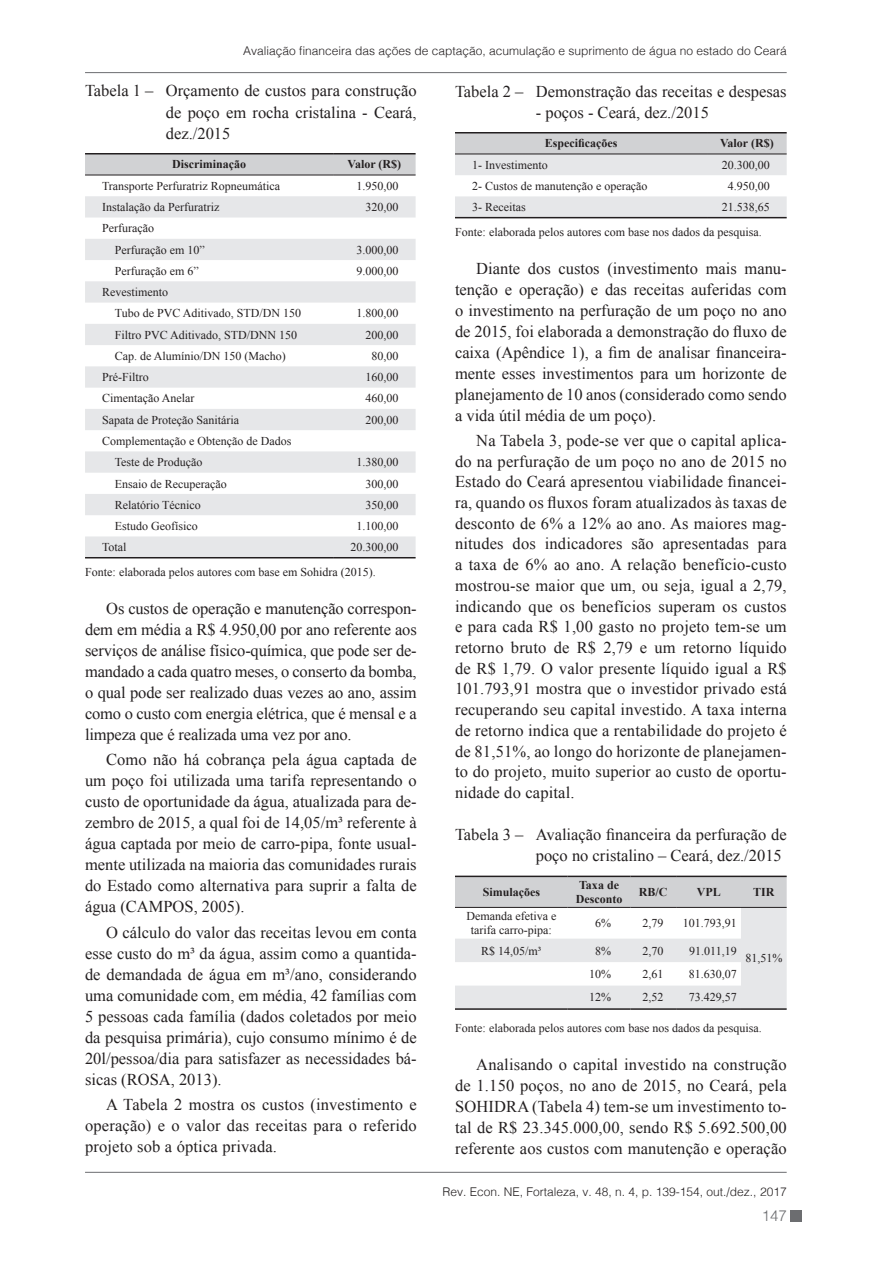
<style>
.page{position:relative;width:893px;height:1263px;background:#fff}
.page>*{position:absolute;margin:0;border:0;box-sizing:border-box;transform-origin:0 0}
.t1{font:16.5px/21px "Times New Roman";color:#231f20;text-align:justify}
.t2{font:300 15px "Helvetica";color:#6c6d70}
.t3{font:12px/21.3px "Times New Roman";color:#231f20}
.t4{font:300 12px "Helvetica";color:#231f20}
.t5{font:700 12px/14.4px "Times New Roman";color:#231f20}
</style>
<div class="page">
<hr style="left:85px;top:72px;width:702px;height:1px;background:#6c6d70">
<hr style="left:85px;top:1172px;width:702px;height:1px;background:#6c6d70">
<div style="left:791px;top:1210px;width:11px;height:12px;background:#6c6d70"></div>
<svg style="left:85px;top:154px;width:331px;height:21px;background:#c8c9cb"></svg>
<svg style="left:85px;top:196px;width:331px;height:361px;fill:#e6e7e9"></svg>
<hr style="left:85px;top:153px;width:248px;height:1px;background:#231f20">
<hr style="left:333px;top:153px;width:83px;height:1px;background:#231f20">
<hr style="left:85px;top:557px;width:248px;height:1px;background:#231f20">
<hr style="left:333px;top:557px;width:83px;height:1px;background:#231f20">
<hr style="left:85px;top:175px;width:248px;height:1px;background:#231f20">
<hr style="left:333px;top:175px;width:83px;height:1px;background:#231f20">
<svg style="left:455px;top:133px;width:332px;height:84px"></svg>
<hr style="left:455px;top:132px;width:252px;height:1px;background:#231f20">
<hr style="left:707px;top:132px;width:80px;height:1px;background:#231f20">
<hr style="left:455px;top:154px;width:252px;height:1px;background:#231f20">
<hr style="left:707px;top:154px;width:80px;height:1px;background:#231f20">
<hr style="left:455px;top:217px;width:252px;height:1px;background:#231f20">
<hr style="left:707px;top:217px;width:80px;height:1px;background:#231f20">
<svg style="left:455px;top:877px;width:332px;height:131px"></svg>
<hr style="left:455px;top:876px;width:113px;height:1px;background:#231f20">
<hr style="left:568px;top:876px;width:62px;height:1px;background:#231f20">
<hr style="left:741px;top:1008px;width:46px;height:2px;background:#231f20">
<hr style="left:630px;top:876px;width:46px;height:1px;background:#231f20">
<hr style="left:455px;top:907px;width:113px;height:1px;background:#231f20">
<hr style="left:568px;top:907px;width:62px;height:1px;background:#231f20">
<hr style="left:630px;top:907px;width:46px;height:1px;background:#231f20">
<hr style="left:676px;top:907px;width:65px;height:1px;background:#231f20">
<hr style="left:741px;top:907px;width:46px;height:1px;background:#231f20">
<hr style="left:676px;top:876px;width:65px;height:1px;background:#231f20">
<hr style="left:455px;top:1008px;width:113px;height:2px;background:#231f20">
<hr style="left:568px;top:1008px;width:62px;height:2px;background:#231f20">
<hr style="left:630px;top:1008px;width:46px;height:2px;background:#231f20">
<hr style="left:676px;top:1008px;width:65px;height:2px;background:#231f20">
<hr style="left:741px;top:876px;width:46px;height:1px;background:#231f20">
<p class="t4" style="left:243px;top:40px;width:545px">Avaliação financeira das ações de captação, acumulação e suprimento de água no estado do Ceará</p>
<p class="t1" style="left:166px;top:80px;width:252px;text-indent:-81px">Tabela 1 – Orçamento de custos para construção de poço em rocha cristalina - Ceará, dez./2015</p>
<p class="t5" style="left:172px;top:157px;width:75px">Discriminação</p>
<p class="t5" style="left:347px;top:157px;width:55px">Valor (R$)</p>
<p class="t3" style="left:102px;top:175px;width:180px">Transporte Perfuratriz Ropneumática</p>
<p class="t3" style="left:357px;top:175px;width:43px">1.950,00</p>
<p class="t3" style="left:102px;top:196px;width:119px">Instalação da Perfuratriz</p>
<p class="t3" style="left:366px;top:196px;width:34px">320,00</p>
<p class="t3" style="left:115px;top:217px;width:91px;text-indent:-13px">Perfuração<br>Perfuração em 10”</p>
<p class="t3" style="left:357px;top:239px;width:43px">3.000,00</p>
<p class="t3" style="left:115px;top:260px;width:85px">Perfuração em 6”</p>
<p class="t3" style="left:357px;top:260px;width:43px">9.000,00</p>
<p class="t3" style="left:115px;top:281px;width:188px;text-indent:-13px">Revestimento<br>Tubo de PVC Aditivado, STD/DN 150</p>
<p class="t3" style="left:357px;top:303px;width:43px">1.800,00</p>
<p class="t3" style="left:115px;top:324px;width:184px">Filtro PVC Aditivado, STD/DNN 150</p>
<p class="t3" style="left:366px;top:324px;width:34px">200,00</p>
<p class="t3" style="left:115px;top:345px;width:172px">Cap. de Alumínio/DN 150 (Macho)</p>
<p class="t3" style="left:372px;top:345px;width:28px">80,00</p>
<p class="t3" style="left:102px;top:366px;width:48px">Pré-Filtro</p>
<p class="t3" style="left:366px;top:366px;width:34px">160,00</p>
<p class="t3" style="left:102px;top:388px;width:94px">Cimentação Anelar</p>
<p class="t3" style="left:366px;top:388px;width:34px">460,00</p>
<p class="t3" style="left:102px;top:409px;width:138px">Sapata de Proteção Sanitária</p>
<p class="t3" style="left:366px;top:409px;width:34px">200,00</p>
<p class="t3" style="left:115px;top:430px;width:178px;text-indent:-13px">Complementação e Obtenção de Dados<br>Teste de Produção</p>
<p class="t3" style="left:357px;top:451px;width:43px">1.380,00</p>
<p class="t3" style="left:115px;top:473px;width:113px">Ensaio de Recuperação</p>
<p class="t3" style="left:366px;top:473px;width:34px">300,00</p>
<p class="t3" style="left:115px;top:494px;width:88px">Relatório Técnico</p>
<p class="t3" style="left:366px;top:494px;width:34px">350,00</p>
<p class="t3" style="left:115px;top:515px;width:84px">Estudo Geofísico</p>
<p class="t3" style="left:357px;top:515px;width:43px">1.100,00</p>
<p class="t3" style="left:102px;top:536px;width:26px">Total</p>
<p class="t3" style="left:85px;top:535px;width:315px;line-height:24.8px;text-indent:266px">20.300,00<br>Fonte: elaborada pelos autores com base em Sohidra (2015).</p>
<p class="t1" style="left:85px;top:598px;width:333px;text-indent:21px">Os custos de operação e manutenção correspon&shy;dem em média a R$ 4.950,00 por ano referente aos serviços de análise físico-química, que pode ser de&shy;mandado a cada quatro meses, o conserto da bomba, o qual pode ser realizado duas vezes ao ano, assim como o custo com energia elétrica, que é mensal e a limpeza que é realizada uma vez por ano.</p>
<p class="t1" style="left:85px;top:749px;width:333px;text-indent:21px">Como não há cobrança pela água captada de um poço foi utilizada uma tarifa representando o custo de oportunidade da água, atualizada para de&shy;zembro de 2015, a qual foi de 14,05/m³ referente à água captada por meio de carro-pipa, fonte usual&shy;mente utilizada na maioria das comunidades rurais do Estado como alternativa para suprir a falta de água (CAMPOS, 2005).</p>
<p class="t1" style="left:85px;top:921px;width:333px;text-indent:21px">O cálculo do valor das receitas levou em conta esse custo do m³ da água, assim como a quantida&shy;de demandada de água em m³/ano, considerando uma comunidade com, em média, 42 famílias com 5 pessoas cada família (dados coletados por meio da pesquisa primária), cujo consumo mínimo é de 20l/pessoa/dia para satisfazer as necessidades bá&shy;sicas (ROSA, 2013).</p>
<p class="t1" style="left:85px;top:1093px;width:333px;text-indent:21px">A Tabela 2 mostra os custos (investimento e operação) e o valor das receitas para o referido projeto sob a óptica privada.</p>
<p class="t1" style="left:455px;top:80px;width:333px">Tabela 2 – Demonstração das receitas e despesas</p>
<p class="t1" style="left:536px;top:101px;width:175px">- poços - Ceará, dez./2015</p>
<p class="t5" style="left:545px;top:136px;width:74px">Especificações</p>
<p class="t5" style="left:720px;top:136px;width:55px">Valor (R$)</p>
<p class="t3" style="left:472px;top:154px;width:77px">1- Investimento</p>
<p class="t3" style="left:722px;top:154px;width:49px">20.300,00</p>
<p class="t3" style="left:472px;top:175px;width:177px">2- Custos de manutenção e operação</p>
<p class="t3" style="left:728px;top:175px;width:43px">4.950,00</p>
<p class="t3" style="left:472px;top:196px;width:55px">3- Receitas</p>
<p class="t3" style="left:455px;top:195px;width:316px;line-height:24.8px;text-indent:267px">21.538,65<br>Fonte: elaborada pelos autores com base nos dados da pesquisa.</p>
<p class="t1" style="left:455px;top:258px;width:333px;text-indent:21px">Diante dos custos (investimento mais manu&shy;tenção e operação) e das receitas auferidas com o investimento na perfuração de um poço no ano de 2015, foi elaborada a demonstração do fluxo de caixa (Apêndice 1), a fim de analisar financeira&shy;mente esses investimentos para um horizonte de planejamento de 10 anos (considerado como sendo a vida útil média de um poço).</p>
<p class="t1" style="left:455px;top:430px;width:333px;text-indent:21px">Na Tabela 3, pode-se ver que o capital aplica&shy;do na perfuração de um poço no ano de 2015 no Estado do Ceará apresentou viabilidade financei&shy;ra, quando os fluxos foram atualizados às taxas de desconto de 6% a 12% ao ano. As maiores mag&shy;nitudes dos indicadores são apresentadas para a taxa de 6% ao ano. A relação benefício-custo mostrou-se maior que um, ou seja, igual a 2,79, indicando que os benefícios superam os custos e para cada R$ 1,00 gasto no projeto tem-se um retorno bruto de R$ 2,79 e um retorno líquido de R$ 1,79. O valor presente líquido igual a R$ 101.793,91 mostra que o investidor privado está recuperando seu capital investido. A taxa interna de retorno indica que a rentabilidade do projeto é de 81,51%, ao longo do horizonte de planejamen&shy;to do projeto, muito superior ao custo de oportu&shy;nidade do capital.</p>
<p class="t1" style="left:455px;top:824px;width:333px;text-align:right">Tabela 3 – Avaliação financeira da perfuração de poço no cristalino – Ceará, dez./2015</p>
<p class="t5" style="left:483px;top:884px;width:59px">Simulações</p>
<p class="t5" style="left:576px;top:877px;width:48px">Taxa de<br>Desconto</p>
<p class="t5" style="left:639px;top:884px;width:30px">RB/C</p>
<p class="t5" style="left:697px;top:884px;width:25px">VPL</p>
<p class="t5" style="left:753px;top:884px;width:23px">TIR</p>
<p class="t3" style="left:466px;top:908px;width:91px;line-height:14.4px;text-align:center">Demanda efetiva e tarifa carro-pipa:</p>
<p class="t3" style="left:595px;top:912px;width:17px">6%</p>
<p class="t3" style="left:642px;top:912px;width:22px">2,79</p>
<p class="t3" style="left:683px;top:912px;width:55px">101.793,91</p>
<p class="t3" style="left:745px;top:947px;width:38px">81,51%</p>
<p class="t3" style="left:481px;top:940px;width:62px">R$ 14,05/m³</p>
<p class="t3" style="left:595px;top:940px;width:17px">8%</p>
<p class="t3" style="left:642px;top:940px;width:22px">2,70</p>
<p class="t3" style="left:689px;top:940px;width:49px">91.011,19</p>
<p class="t3" style="left:589px;top:963px;width:23px">10%</p>
<p class="t3" style="left:642px;top:963px;width:22px">2,61</p>
<p class="t3" style="left:689px;top:963px;width:49px">81.630,07</p>
<p class="t3" style="left:589px;top:987px;width:23px">12%</p>
<p class="t3" style="left:642px;top:987px;width:22px">2,52</p>
<p class="t3" style="left:689px;top:987px;width:49px">73.429,57</p>
<p class="t3" style="left:455px;top:1017px;width:308px">Fonte: elaborada pelos autores com base nos dados da pesquisa.</p>
<p class="t1" style="left:455px;top:1053px;width:333px;text-indent:21px">Analisando o capital investido na construção de 1.150 poços, no ano de 2015, no Ceará, pela SOHIDRA (Tabela 4) tem-se um investimento to&shy;tal de R$ 23.345.000,00, sendo R$ 5.692.500,00 referente aos custos com manutenção e operação</p>
<p class="t4" style="left:442px;top:1182px;width:346px">Rev. Econ. NE, Fortaleza, v. 48, n. 4, p. 139-154, out./dez., 2017</p>
<p class="t2" style="left:762px;top:1202px;width:27px">147</p>
</div>
